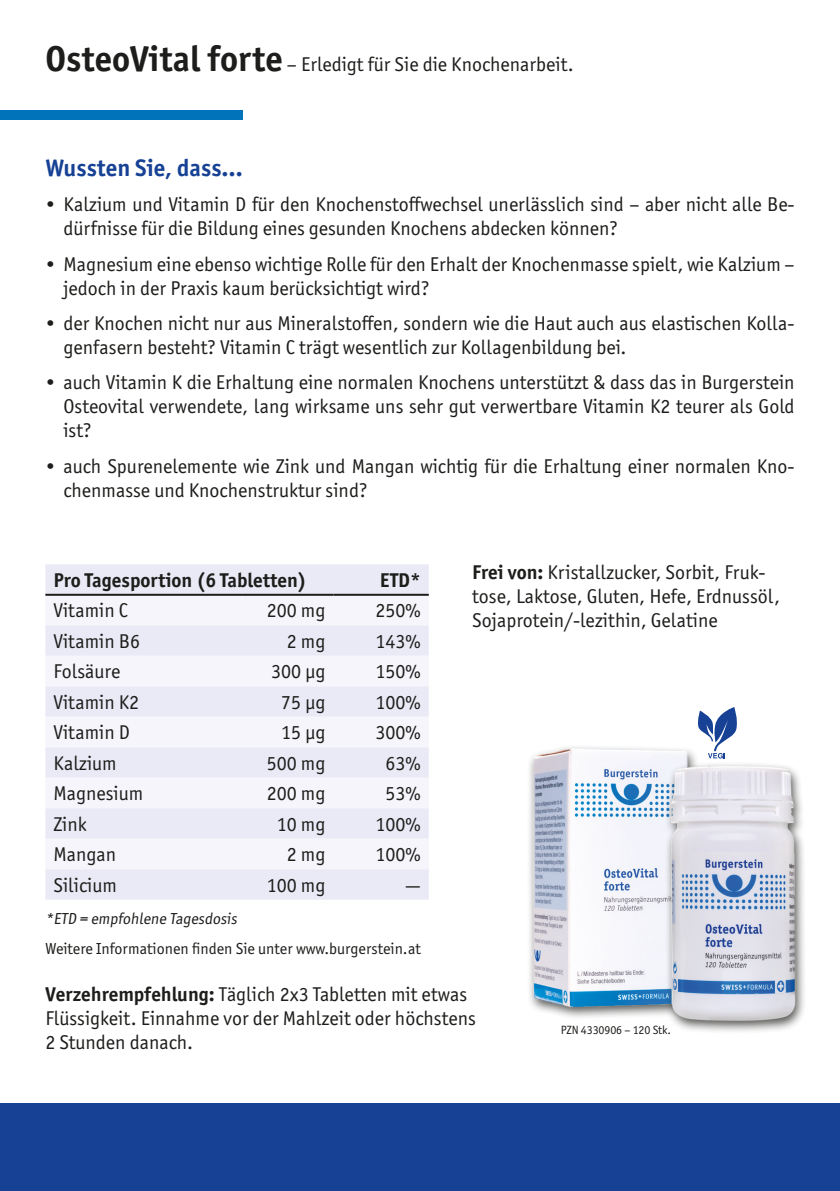
<style>
.page{position:relative;width:840px;height:1191px;background:#fff}
.page>*{position:absolute;margin:0;border:0;box-sizing:border-box;transform-origin:0 0}
.t1{font:700 24px "Officina Sans ITC Pro";color:#164194}
.t2{font:20px/24px "Officina Sans ITC Pro";color:#1d1d1b}
.t3{font:700 20px "Officina Sans ITC Pro";color:#1d1d1b}
.t4{font:16px "Officina Sans ITC Pro";color:#1d1d1b}
.t5{font:12px "Officina Sans ITC Pro";letter-spacing:-.01em;color:#1d1d1b}
.s1{font-weight:700;font-size:36px}
.s2{font-weight:700}
</style>
<div class="page">
<div style="left:0;top:1102px;width:839px;height:89px;background:#164194"></div>
<div style="left:0;top:111px;width:242px;height:9px;background:#0073bb"></div>
<div style="left:45px;top:564px;width:383px;height:335px;background:#e9eaf6"></div>
<svg style="left:45px;top:596px;width:383px;height:273px;fill:#f5f5fb"></svg>
<hr style="left:45px;top:594px;width:198px;height:2px;background:#1d1d1b">
<hr style="left:243px;top:594px;width:90px;height:2px;background:#1d1d1b">
<hr style="left:333px;top:594px;width:95px;height:2px;background:#1d1d1b">
<div style="left:527px;top:744px;width:172px;height:275px;background:#1d1d1b;opacity:.75"></div>
<img style="left:529px;top:744px;width:163px;height:268px">
<div style="left:663px;top:761px;width:143px;height:273px;background:#1d1d1b;opacity:.75"></div>
<img style="left:662px;top:760px;width:139px;height:269px">
<svg style="left:697px;top:707px;width:39px;height:51px"></svg>
<p class="t2" style="left:45px;top:53px;width:529px"><span class="s1">OsteoVital forte</span> – Erledigt für Sie die Knochenarbeit.</p>
<p class="t1" style="left:45px;top:153px;width:199px">Wussten Sie, dass…</p>
<p class="t2" style="left:63px;top:192px;width:732px;text-indent:-18px">• Kalzium und Vitamin D für den Knochenstoffwechsel unerlässlich sind – aber nicht alle Be&shy;dürfnisse für die Bildung eines gesunden Knochens abdecken können?</p>
<p class="t2" style="left:63px;top:252px;width:732px;text-indent:-18px">• Magnesium eine ebenso wichtige Rolle für den Erhalt der Knochenmasse spielt, wie Kalzium – jedoch in der Praxis kaum berücksichtigt wird?</p>
<p class="t2" style="left:63px;top:311px;width:732px;text-indent:-18px">• der Knochen nicht nur aus Mineralstoffen, sondern wie die Haut auch aus elastischen Kolla&shy;genfasern besteht? Vitamin C trägt wesentlich zur Kollagenbildung bei.</p>
<p class="t2" style="left:63px;top:370px;width:732px;text-align:justify;text-indent:-18px">• auch Vitamin K die Erhaltung eine normalen Knochens unterstützt &amp; dass das in Burgerstein Osteovital verwendete, lang wirksame uns sehr gut verwertbare Vitamin K2 teurer als Gold ist?</p>
<p class="t2" style="left:63px;top:454px;width:732px;text-indent:-18px">• auch Spurenelemente wie Zink und Mangan wichtig für die Erhaltung einer normalen Kno&shy;chenmasse und Knochenstruktur sind?</p>
<p class="t2" style="left:472px;top:560px;width:309px"><span class="s2">Frei von:</span> Kristallzucker, Sorbit, Fruk&shy;tose, Laktose, Gluten, Hefe, Erdnussöl,<br>Sojaprotein/-lezithin, Gelatine</p>
<p class="t3" style="left:53px;top:567px;width:255px">Pro Tagesportion (6 Tabletten)</p>
<p class="t3" style="left:379px;top:567px;width:42px">ETD*</p>
<p class="t2" style="left:53px;top:598px;width:76px">Vitamin C</p>
<p class="t2" style="left:267px;top:598px;width:60px">200 mg</p>
<p class="t2" style="left:375px;top:598px;width:47px">250%</p>
<p class="t2" style="left:53px;top:629px;width:88px">Vitamin B6</p>
<p class="t2" style="left:287px;top:629px;width:40px">2 mg</p>
<p class="t2" style="left:375px;top:629px;width:47px">143%</p>
<p class="t2" style="left:53px;top:659px;width:68px">Folsäure</p>
<p class="t2" style="left:271px;top:659px;width:56px">300 µg</p>
<p class="t2" style="left:375px;top:659px;width:47px">150%</p>
<p class="t2" style="left:53px;top:690px;width:87px">Vitamin K2</p>
<p class="t2" style="left:281px;top:690px;width:46px">75 µg</p>
<p class="t2" style="left:375px;top:690px;width:47px">100%</p>
<p class="t2" style="left:53px;top:720px;width:78px">Vitamin D</p>
<p class="t2" style="left:281px;top:720px;width:46px">15 µg</p>
<p class="t2" style="left:375px;top:720px;width:47px">300%</p>
<p class="t2" style="left:53px;top:751px;width:65px">Kalzium</p>
<p class="t2" style="left:267px;top:751px;width:60px">500 mg</p>
<p class="t2" style="left:385px;top:751px;width:37px">63%</p>
<p class="t2" style="left:53px;top:781px;width:91px">Magnesium</p>
<p class="t2" style="left:267px;top:781px;width:60px">200 mg</p>
<p class="t2" style="left:385px;top:781px;width:37px">53%</p>
<p class="t2" style="left:53px;top:812px;width:35px">Zink</p>
<p class="t2" style="left:277px;top:812px;width:50px">10 mg</p>
<p class="t2" style="left:375px;top:812px;width:47px">100%</p>
<p class="t2" style="left:53px;top:842px;width:64px">Mangan</p>
<p class="t2" style="left:287px;top:842px;width:40px">2 mg</p>
<p class="t2" style="left:375px;top:842px;width:47px">100%</p>
<p class="t2" style="left:53px;top:873px;width:65px">Silicium</p>
<p class="t2" style="left:267px;top:873px;width:60px">100 mg</p>
<p class="t2" style="left:405px;top:873px;width:17px">—</p>
<p class="t4" style="left:45px;top:909px;width:196px">*ETD = empfohlene Tagesdosis</p>
<p class="t4" style="left:45px;top:939px;width:377px">Weitere Informationen finden Sie unter www.burgerstein.at</p>
<p class="t2" style="left:45px;top:982px;width:431px"><span class="s2">Verzehrempfehlung:</span> Täglich 2x3 Tabletten mit etwas<br>Flüssigkeit. Einnahme vor der Mahlzeit oder höchstens<br>2 Stunden danach.</p>
<p class="t5" style="left:560px;top:1023px;width:112px">PZN 4330906 – 120 Stk.</p>
</div>
